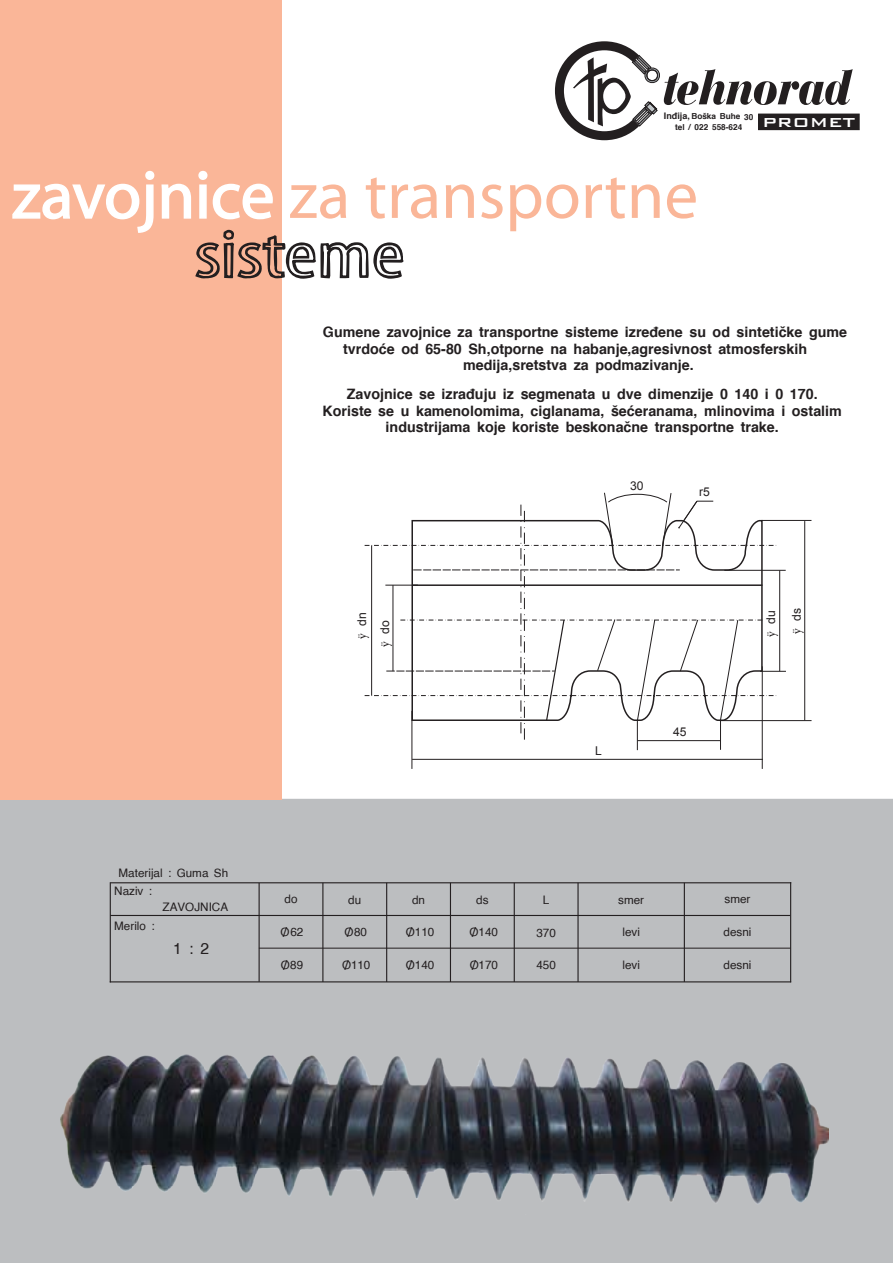
<style>
.page{position:relative;width:893px;height:1263px;background:#fff}
.page>*{position:absolute;margin:0;border:0;box-sizing:border-box;transform-origin:0 0}
.t1{font:67.5px "Myriad";color:#fab698}
.t2{font:18px "Yu Helvetica";color:#231f20}
.t3{font:16.5px/16.5px "Yu Helvetica.Bold";color:#231f20;text-align:center}
.t4{font:13.5px/17.7px "Yu Helvetica";color:#231f20}
.t5{font:12.15px/23.1px "Arial";color:#231f20}
.t6{font:9.45px/10.8px "Yu Helvetica.Bold";color:#231f20}
.s1{font-size:10.35px}
.s2{color:#fff}
.s3{font-family:"Warnock Pro"}
.s4{font-size:15.9px}
</style>
<div class="page">
<div style="left:0;top:799px;width:893px;height:464px;background:#bcbec0"></div>
<div style="left:0;top:0;width:282px;height:799px;background:#fab698"></div>
<img style="left:60px;top:1055px;width:768px;height:160px">
<svg style="left:12px;top:170px;width:143px;height:63px"></svg>
<svg style="left:161px;top:183px;width:31px;height:36px"></svg>
<svg style="left:198px;top:170px;width:75px;height:50px"></svg>
<svg style="left:195px;top:229px;width:209px;height:50px"></svg>
<hr style="left:412px;top:711px;width:1px;height:58px;background:#231f20">
<hr style="left:762px;top:666px;width:1px;height:103px;background:#231f20">
<hr style="left:412px;top:759px;width:351px;height:1px;background:#231f20">
<hr style="left:761px;top:520px;width:50px;height:1px;background:#231f20">
<hr style="left:720px;top:720px;width:91px;height:1px;background:#231f20">
<hr style="left:804px;top:521px;width:1px;height:199px;background:#231f20">
<svg style="left:365px;top:492px;width:421px;height:258px"></svg>
<hr style="left:110px;top:882px;width:681px;height:1px;background:#231f20">
<hr style="left:110px;top:981px;width:681px;height:1px;background:#231f20">
<hr style="left:259px;top:948px;width:531px;height:1px;background:#231f20">
<hr style="left:110px;top:915px;width:680px;height:1px;background:#231f20">
<hr style="left:110px;top:882px;width:1px;height:100px;background:#231f20">
<hr style="left:259px;top:883px;width:1px;height:99px;background:#231f20">
<hr style="left:386px;top:883px;width:1px;height:99px;background:#231f20">
<hr style="left:322px;top:883px;width:1px;height:99px;background:#231f20">
<hr style="left:514px;top:883px;width:1px;height:99px;background:#231f20">
<hr style="left:450px;top:883px;width:1px;height:99px;background:#231f20">
<hr style="left:684px;top:883px;width:1px;height:99px;background:#231f20">
<hr style="left:577px;top:883px;width:2px;height:99px;background:#231f20">
<hr style="left:790px;top:882px;width:1px;height:100px;background:#231f20">
<svg style="left:555px;top:41px;width:298px;height:100px"></svg>
<div style="left:759px;top:114px;width:100px;height:16px;background:#231f20"></div>
<p class="t6" style="left:675px;top:111px;width:182px;text-indent:-11px"><span class="s1">In|ija,</span> Bo{ka Buhe 30<br>tel / 022 558-624 <sup>PROMET</sup></p>
<h1 class="t1" style="left:12px;top:162px;width:688px"><span class="s2">zavojnice</span> za transportne</h1>
<p class="t3" style="left:323px;top:323px;width:526px">Gumene zavojnice za transportne sisteme izre|ene su od sinteti~ke gume</p>
<p class="t3" style="left:343px;top:340px;width:465px">tvrdo}e od 65-80 Sh,otporne na habanje,agresivnost atmosferskih</p>
<p class="t3" style="left:463px;top:356px;width:232px">medija,sretstva za podmazivanje.</p>
<p class="t3" style="left:323px;top:385px;width:521px">Zavojnice se izra|uju iz segmenata u dve dimenzije 0 140 i 0 170.<br>Koriste se u kamenolomima, ciglanama, {e}eranama, mlinovima i ostalim industrijama koje koriste beskona~ne transportne trake.</p>
<p class="t5" style="left:630px;top:474px;width:15px">30</p>
<p class="t5" style="left:699px;top:481px;width:12px">r5</p>
<p class="t5" style="left:350px;top:647px;width:36px;text-indent:8px;rotate:-90deg"><span class="s3">ÿ</span> dn <span class="s3">ÿ</span> do</p>
<p class="t5" style="left:758px;top:637px;width:30px;line-height:25.3px;rotate:-90deg"><span class="s3">ÿ</span> du <span class="s3">ÿ</span> ds</p>
<p class="t4" style="left:114px;top:863px;width:115px;text-indent:4px">Materijal : Guma Sh<br>Naziv :</p>
<p class="t4" style="left:163px;top:897px;width:67px">ZAVOJNICA</p>
<p class="t4" style="left:114px;top:916px;width:42px">Merilo :</p>
<p class="t2" style="left:173px;top:937px;width:37px">1 : 2</p>
<p class="t5" style="left:595px;top:739px;width:8px">L</p>
<p class="t5" style="left:673px;top:720px;width:15px">45</p>
<p class="t4" style="left:284px;top:889px;width:14px">do</p>
<p class="t4" style="left:281px;top:922px;width:24px">O<span class="s4">/</span> 62</p>
<p class="t4" style="left:281px;top:955px;width:24px">O<span class="s4">/</span> 89</p>
<p class="t4" style="left:348px;top:890px;width:14px">du</p>
<p class="t4" style="left:344px;top:922px;width:24px">O<span class="s4">/</span> 80</p>
<p class="t4" style="left:342px;top:955px;width:30px">O<span class="s4">/</span> 110</p>
<p class="t4" style="left:412px;top:890px;width:14px">dn</p>
<p class="t4" style="left:406px;top:922px;width:30px">O<span class="s4">/</span> 110</p>
<p class="t4" style="left:406px;top:955px;width:30px">O<span class="s4">/</span> 140</p>
<p class="t4" style="left:476px;top:890px;width:14px">ds</p>
<p class="t4" style="left:470px;top:922px;width:30px">O<span class="s4">/</span> 140</p>
<p class="t4" style="left:470px;top:955px;width:30px">O<span class="s4">/</span> 170</p>
<p class="t4" style="left:543px;top:890px;width:8px">L</p>
<p class="t4" style="left:536px;top:923px;width:21px">370</p>
<p class="t4" style="left:536px;top:955px;width:21px">450</p>
<p class="t4" style="left:618px;top:890px;width:27px">smer</p>
<p class="t4" style="left:622px;top:923px;width:19px">levi</p>
<p class="t4" style="left:622px;top:955px;width:19px">levi</p>
<p class="t4" style="left:724px;top:890px;width:27px">smer</p>
<p class="t4" style="left:723px;top:922px;width:29px">desni</p>
<p class="t4" style="left:723px;top:955px;width:29px">desni</p>
</div>
